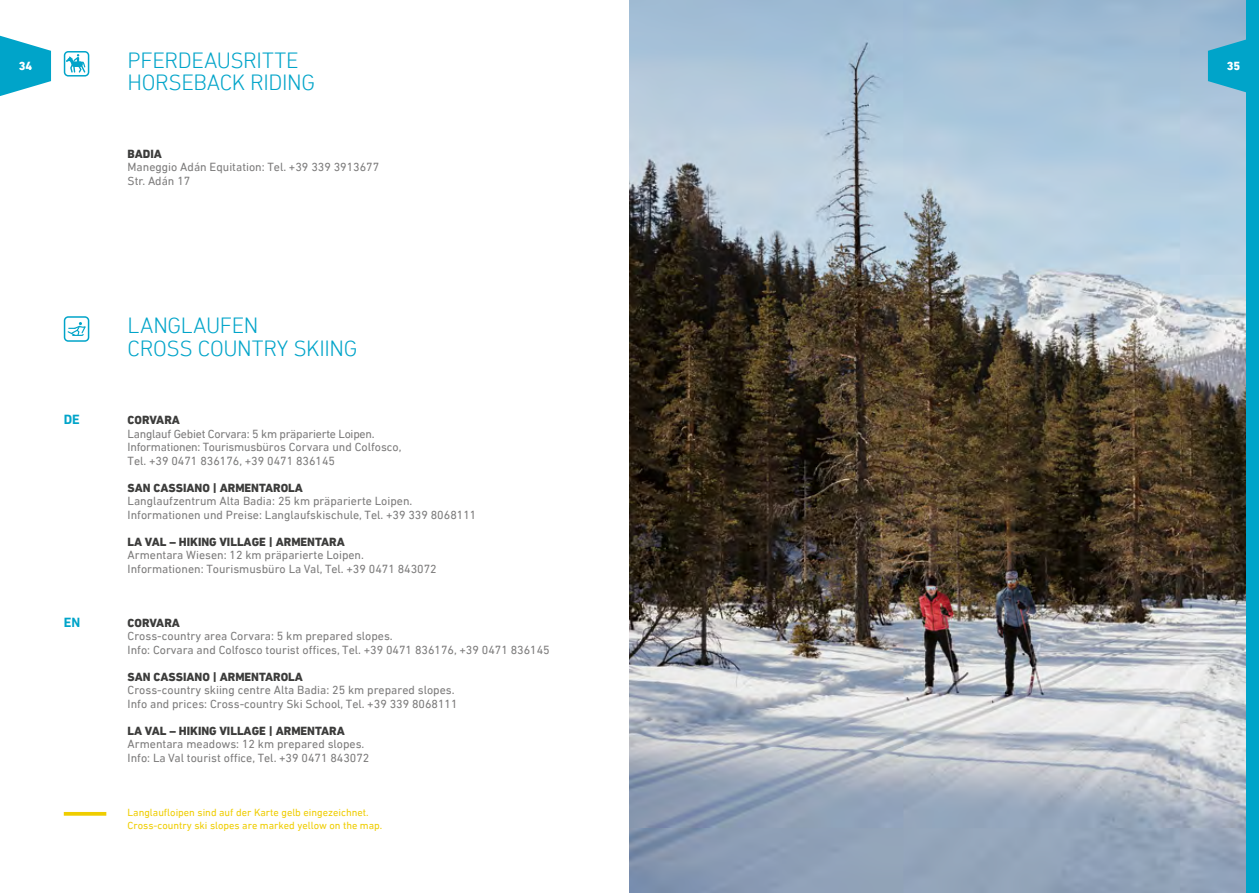
<style>
.page{position:relative;width:1259px;height:893px;background:#fff}
.page>*{position:absolute;margin:0;border:0;box-sizing:border-box;transform-origin:0 0}
.t1{font:300 22.5px/22.5px "DIN Next LT Pro";letter-spacing:-.02em;color:#00a4c9}
.t2{font:700 13.5px "DIN Next LT Pro";color:#00a4c9}
.t3{font:12px/13.5px "DIN Next LT Pro";color:#7c7b7b}
.t4{font:800 12px "DIN Next LT Pro";color:#3c3c3b}
.t5{font:12px/13.5px "DIN Next LT Pro";letter-spacing:-.02em;color:#7c7b7b}
.t6{font:800 12px "DIN Next LT Pro";color:#fff}
.t7{font:10.5px/13.5px "DIN Next LT Pro";color:#efcd00}
</style>
<div class="page">
<svg style="left:64px;top:812px;width:42px;height:4px"></svg>
<svg style="left:64px;top:316px;width:25px;height:26px"></svg>
<svg style="left:64px;top:51px;width:25px;height:26px"></svg>
<img style="left:629px;top:0;width:617px;height:893px">
<div style="left:1246px;top:0;width:13px;height:893px;background:#00a4c9"></div>
<svg style="left:1208px;top:36px;width:38px;height:60px"></svg>
<svg style="left:0;top:36px;width:51px;height:60px"></svg>
<h1 class="t1" style="left:128px;top:49px;width:189px">PFERDEAUSRITTE<br>HORSEBACK RIDING</h1>
<p class="t6" style="left:19px;top:59px;width:15px">34</p>
<p class="t6" style="left:1226px;top:59px;width:15px">35</p>
<p class="t4" style="left:128px;top:147px;width:36px">BADIA</p>
<p class="t3" style="left:128px;top:160px;width:253px">Maneggio Adán Equitation: Tel. +39 339 3913677<br>Str. Adán 17</p>
<h1 class="t1" style="left:128px;top:314px;width:231px">LANGLAUFEN<br>CROSS COUNTRY SKIING</h1>
<p class="t2" style="left:64px;top:412px;width:18px">DE</p>
<p class="t4" style="left:128px;top:413px;width:54px">CORVARA</p>
<p class="t5" style="left:128px;top:427px;width:275px">Langlauf Gebiet Corvara: 5 km präparierte Loipen.<br>Informationen: Tourismusbüros Corvara und Colfosco,<br>Tel. +39 0471 836176, +39 0471 836145</p>
<p class="t4" style="left:128px;top:480px;width:177px">SAN CASSIANO | ARMENTAROLA</p>
<p class="t3" style="left:128px;top:494px;width:350px">Langlaufzentrum Alta Badia: 25 km präparierte Loipen.<br>Informationen und Preise: Langlaufskischule, Tel. +39 339 8068111</p>
<p class="t4" style="left:128px;top:534px;width:219px">LA VAL – HIKING VILLAGE | ARMENTARA</p>
<p class="t3" style="left:128px;top:548px;width:311px">Armentara Wiesen: 12 km präparierte Loipen.<br>Informationen: Tourismusbüro La Val, Tel. +39 0471 843072</p>
<p class="t2" style="left:64px;top:614px;width:18px">EN</p>
<p class="t4" style="left:128px;top:615px;width:54px">CORVARA</p>
<p class="t3" style="left:128px;top:629px;width:424px">Cross-country area Corvara: 5 km prepared slopes.<br>Info: Corvara and Colfosco tourist offices, Tel. +39 0471 836176, +39 0471 836145</p>
<p class="t4" style="left:128px;top:669px;width:177px">SAN CASSIANO | ARMENTAROLA</p>
<p class="t3" style="left:128px;top:683px;width:331px">Cross-country skiing centre Alta Badia: 25 km prepared slopes.<br>Info and prices: Cross-country Ski School, Tel. +39 339 8068111</p>
<p class="t4" style="left:128px;top:723px;width:219px">LA VAL – HIKING VILLAGE | ARMENTARA</p>
<p class="t3" style="left:128px;top:737px;width:243px">Armentara meadows: 12 km prepared slopes.<br>Info: La Val tourist office, Tel. +39 0471 843072</p>
<p class="t7" style="left:128px;top:805px;width:256px">Langlaufloipen sind auf der Karte gelb eingezeichnet.<br>Cross-country ski slopes are marked yellow on the map.</p>
</div>
